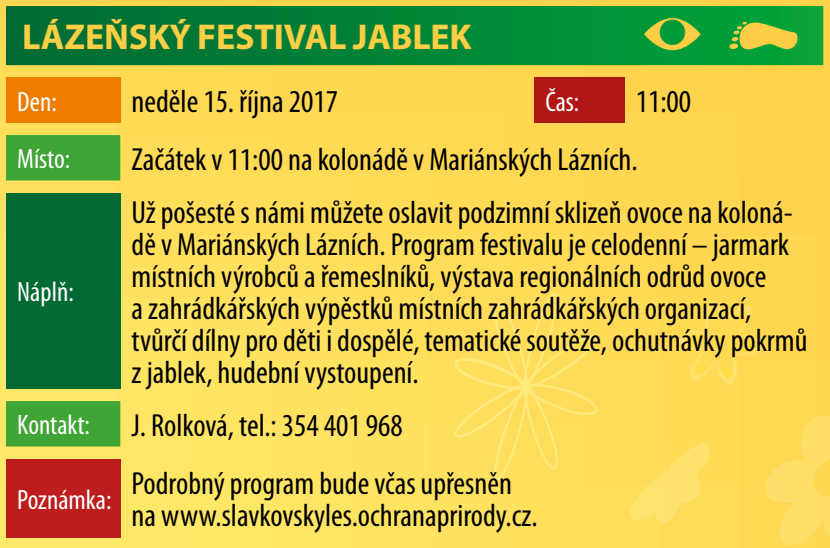
<style>
.page{position:relative;width:830px;height:548px;background:#fff}
.page>*{position:absolute;margin:0;border:0;box-sizing:border-box;transform-origin:0 0}
.t1{font:700 36px "Myriad Pro";letter-spacing:-.005em;color:#fecf44}
.t2{font:condensed 32px/32px "Myriad Pro";color:#000}
.t3{font:condensed 28px "Myriad Pro";color:#fff}
</style>
<div class="page">
<div style="left:0;top:0;width:830px;height:547px;background:linear-gradient(to right,#fce261,#ffd64f)"></div>
<svg style="left:454px;top:292px;width:143px;height:188px"></svg>
<svg style="left:765px;top:411px;width:65px;height:134px"></svg>
<svg style="left:680px;top:301px;width:82px;height:83px"></svg>
<svg style="left:629px;top:442px;width:81px;height:80px"></svg>
<svg style="left:6px;top:6px;width:817px;height:59px"></svg>
<div style="left:6px;top:78px;width:114px;height:45px;background:#ef7d00"></div>
<div style="left:534px;top:78px;width:90px;height:45px;background:#b01613"></div>
<svg style="left:6px;top:135px;width:114px;height:311px;fill:#3fa535"></svg>
<div style="left:6px;top:193px;width:114px;height:195px;background:#006a32"></div>
<div style="left:6px;top:458px;width:114px;height:79px;background:#bd1d1d"></div>
<svg style="left:729px;top:22px;width:69px;height:27px"></svg>
<svg style="left:644px;top:18px;width:57px;height:32px"></svg>
<p class="t1" style="left:22px;top:13px;width:451px">LÁZEŇSKÝ FESTIVAL JABLEK</p>
<p class="t3" style="left:17px;top:86px;width:41px">Den:</p>
<p class="t2" style="left:132px;top:86px;width:208px">neděle 15. října 2017</p>
<p class="t3" style="left:546px;top:86px;width:35px">Čas:</p>
<p class="t2" style="left:636px;top:86px;width:57px">11:00</p>
<p class="t3" style="left:17px;top:144px;width:55px">Místo:</p>
<p class="t2" style="left:132px;top:144px;width:508px">Začátek v 11:00 na kolonádě v Mariánských Lázních.</p>
<p class="t3" style="left:17px;top:276px;width:58px">Náplň:</p>
<p class="t2" style="left:132px;top:196px;width:677px">Už pošesté s námi můžete oslavit podzimní sklizeň ovoce na koloná&shy;dě v Mariánských Lázních. Program festivalu je celodenní – jarmark místních výrobců a řemeslníků, výstava regionálních odrůd ovoce<br>a zahrádkářských výpěstků místních zahrádkářských organizací, tvůrčí dílny pro děti i dospělé, tematické soutěže, ochutnávky pokrmů z jablek, hudební vystoupení.</p>
<p class="t3" style="left:17px;top:409px;width:74px">Kontakt:</p>
<p class="t2" style="left:132px;top:409px;width:273px">J. Rolková, tel.: 354 401 968</p>
<p class="t3" style="left:17px;top:484px;width:96px">Poznámka:</p>
<p class="t2" style="left:132px;top:468px;width:408px">Podrobný program bude včas upřesněn na www.slavkovskyles.ochranaprirody.cz.</p>
</div>
